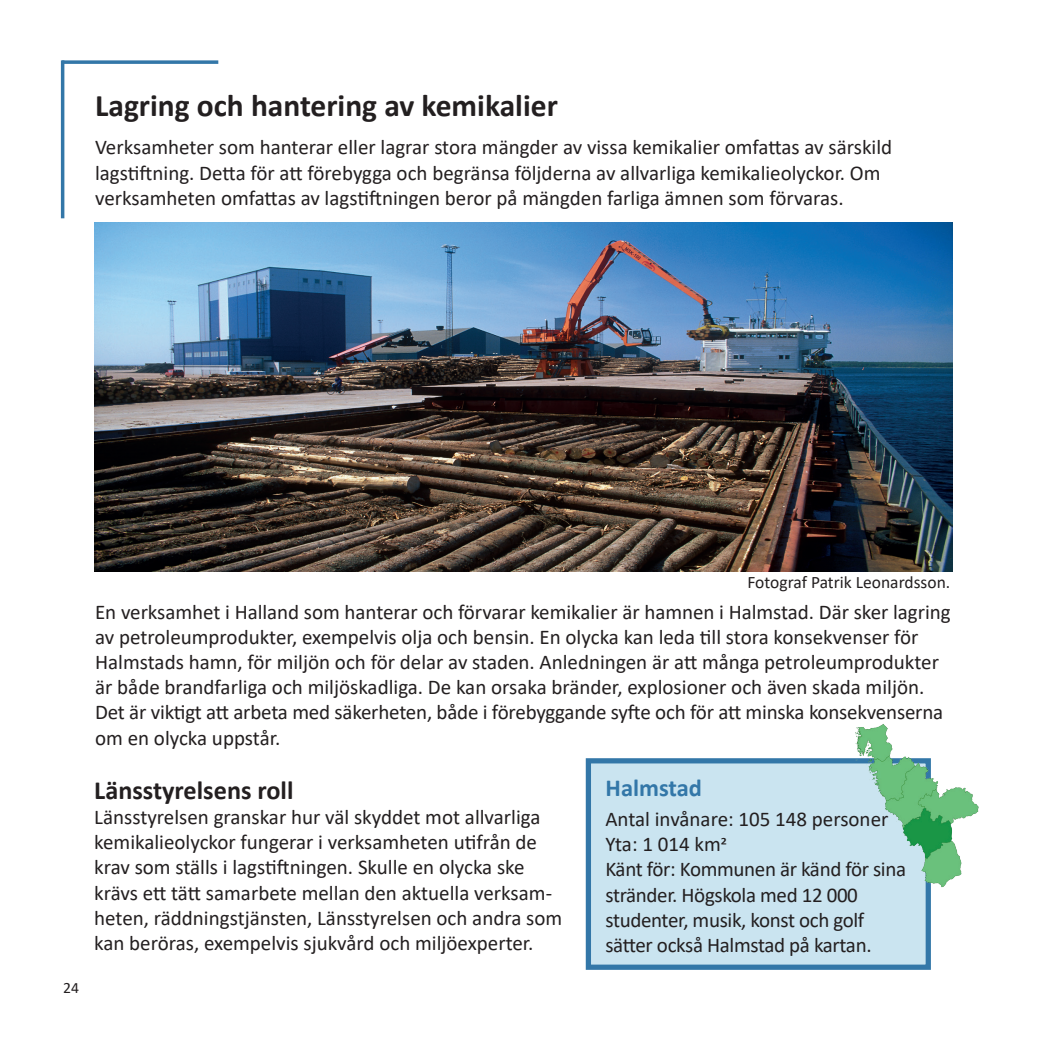
<style>
.page{position:relative;width:1042px;height:1042px;background:#fff}
.page>*{position:absolute;margin:0;border:0;box-sizing:border-box;transform-origin:0 0}
.Rubrik_2{font:700 31.5px "Calibri";color:#231f20}
.Rubrik_3{font:700 26.25px "Calibri";color:#231f20}
.Rubrik_i_faktaruta{font:700 24.5px "Calibri";color:#3377a8}
.Brödtext_-_löpande{font:21px/25.2px "Calibri";color:#231f20}
.Bildtext{font:17.5px "Calibri";color:#231f20}
.t1{font:15.75px "Calibri";color:#231f20}
</style>
<div class="page">
<hr style="left:61px;top:60px;width:3px;height:158px;background:#3377a8">
<svg style="left:62px;top:60px;width:156px;height:4px"></svg>
<img style="left:94px;top:222px;width:858px;height:350px">
<div style="left:586px;top:758px;width:345px;height:212px;background:#cae4f0;border:5px solid #3377a8"></div>
<img style="left:856px;top:724px;width:123px;height:163px">
<h2 class="Rubrik_2" style="left:95px;top:83px;width:464px">Lagring och hantering av kemikalier</h2>
<p class="Brödtext_-_löpande" style="left:95px;top:134px;width:798px">Verksamheter som hanterar eller lagrar stora mängder av vissa kemikalier omfattas av särskild</p>
<p class="Brödtext_-_löpande" style="left:95px;top:160px;width:787px">lagstiftning. Detta för att förebygga och begränsa följderna av allvarliga kemikalieolyckor. Om</p>
<p class="Brödtext_-_löpande" style="left:95px;top:185px;width:750px">verksamheten omfattas av lagstiftningen beror på mängden farliga ämnen som förvaras.</p>
<p class="t1" style="left:63px;top:976px;width:17px">24</p>
<p class="Bildtext" style="left:747px;top:569px;width:204px">Fotograf Patrik Leonardsson.</p>
<p class="Brödtext_-_löpande" style="left:95px;top:598px;width:857px">En verksamhet i Halland som hanterar och förvarar kemikalier är hamnen i Halmstad. Där sker lagring</p>
<p class="Brödtext_-_löpande" style="left:95px;top:623px;width:849px">av petroleumprodukter, exempelvis olja och bensin. En olycka kan leda till stora konsekvenser för Halmstads hamn, för miljön och för delar av staden. Anledningen är att många petroleumprodukter är både brandfarliga och miljöskadliga. De kan orsaka bränder, explosioner och även skada miljön.<br>Det är viktigt att arbeta med säkerheten, både i förebyggande syfte och för att minska konsekvenserna om en olycka uppstår.</p>
<h3 class="Rubrik_3" style="left:94px;top:771px;width:201px">Länsstyrelsens roll</h3>
<p class="Brödtext_-_löpande" style="left:94px;top:804px;width:448px">Länsstyrelsen granskar hur väl skyddet mot allvarliga</p>
<p class="Brödtext_-_löpande" style="left:94px;top:829px;width:469px">kemikalieolyckor fungerar i verksamheten utifrån de krav som ställs i lagstiftningen. Skulle en olycka ske krävs ett tätt samarbete mellan den aktuella verksam&shy;heten, räddningstjänsten, Länsstyrelsen och andra som kan beröras, exempelvis sjukvård och miljöexperter.</p>
<h3 class="Rubrik_i_faktaruta" style="left:605px;top:771px;width:98px">Halmstad</h3>
<p class="Brödtext_-_löpande" style="left:605px;top:806px;width:284px">Antal invånare: 105 148 personer</p>
<p class="Brödtext_-_löpande" style="left:605px;top:831px;width:123px">Yta: 1 014 km2</p>
<p class="Brödtext_-_löpande" style="left:605px;top:856px;width:302px">Känt för: Kommunen är känd för sina stränder. Högskola med 12 000</p>
<p class="Brödtext_-_löpande" style="left:605px;top:907px;width:260px">studenter, musik, konst och golf</p>
<p class="Brödtext_-_löpande" style="left:605px;top:932px;width:268px">sätter också Halmstad på kartan.</p>
</div>
